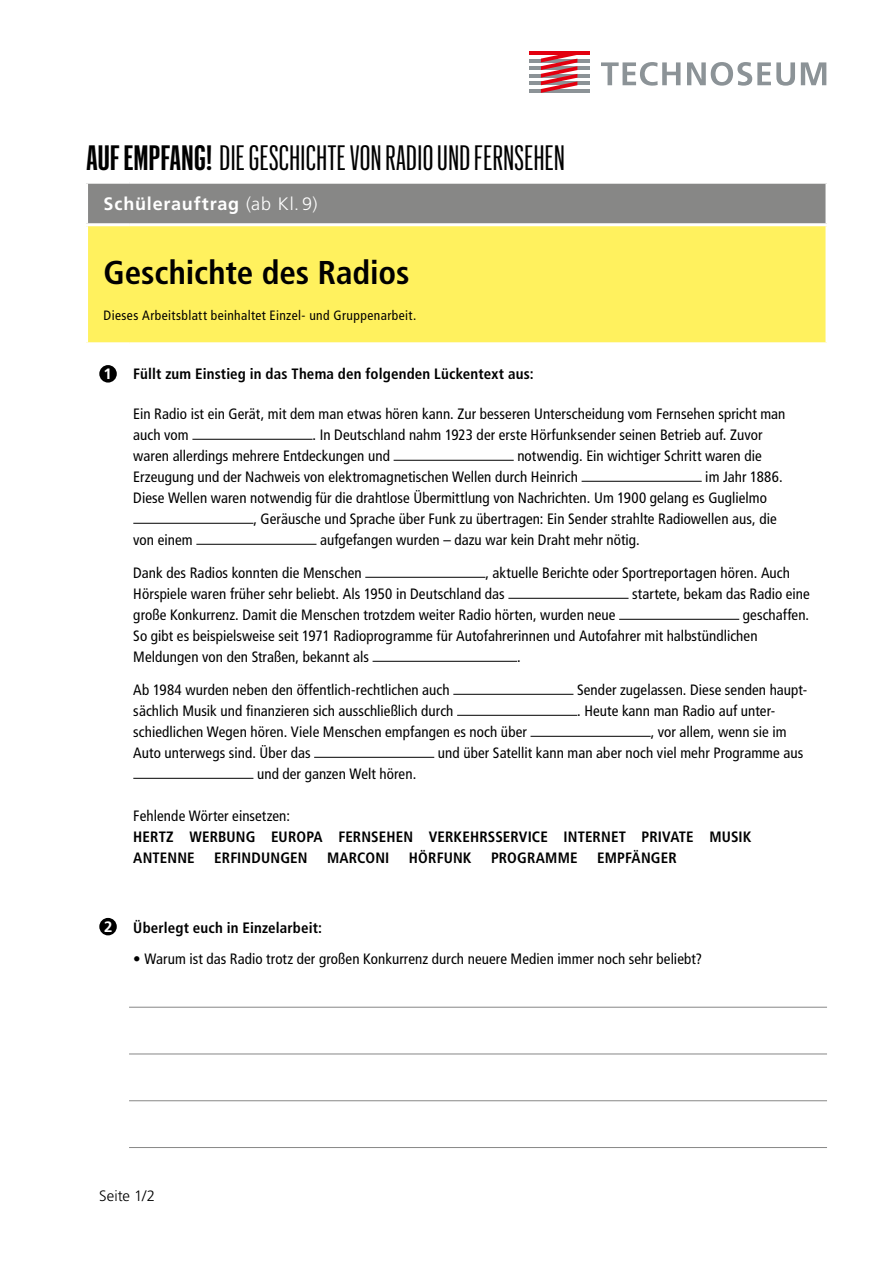
<style>
.page{position:relative;width:893px;height:1263px;background:#fff}
.page>*{position:absolute;margin:0;border:0;box-sizing:border-box;transform-origin:0 0}
.t1{font:34.5px "Graphik XX Cond";letter-spacing:.01em;color:#000}
.t2{font:700 condensed 33px "Frutiger LT Pro";letter-spacing:-.005em;color:#000}
.t3{font:700 18px "Frutiger LT Pro";letter-spacing:.05em;color:#fff}
.t4{font:condensed 15px/21px "Frutiger LT Pro";letter-spacing:.005em;color:#000}
.t5{font:700 condensed 15px "Frutiger LT Pro";letter-spacing:.01em;color:#000}
.t6{font:300 15px "Frutiger LT Pro";color:#000}
.t7{font:700 15px "Frutiger LT Pro";color:#fff}
.t8{font:condensed 13.5px "Frutiger LT Pro";letter-spacing:.03em;color:#000}
.s1{font-weight:600}
.s2{font-weight:300}
</style>
<div class="page">
<div style="left:87px;top:182px;width:740px;height:43px;background:#878786"></div>
<div style="left:87px;top:225px;width:740px;height:119px;background:#fff15e"></div>
<hr style="left:85px;top:181px;width:44px;height:3px;background:#fff">
<hr style="left:85px;top:184px;width:3px;height:39px;background:#fff">
<hr style="left:129px;top:181px;width:699px;height:3px;background:#fff">
<hr style="left:825px;top:184px;width:3px;height:39px;background:#fff">
<hr style="left:85px;top:223px;width:44px;height:3px;background:#fff">
<hr style="left:85px;top:226px;width:3px;height:116px;background:#fff">
<hr style="left:129px;top:223px;width:699px;height:3px;background:#fff">
<hr style="left:825px;top:226px;width:3px;height:116px;background:#fff">
<hr style="left:85px;top:342px;width:44px;height:3px;background:#fff">
<hr style="left:129px;top:342px;width:699px;height:3px;background:#fff">
<hr style="left:129px;top:1007px;width:698px;height:1px;background:#878786">
<hr style="left:129px;top:1054px;width:698px;height:1px;background:#878786">
<hr style="left:129px;top:1100px;width:698px;height:1px;background:#878786">
<hr style="left:129px;top:1147px;width:698px;height:1px;background:#878786">
<div style="left:99px;top:365px;width:18px;height:18px;background:#000;border-radius:50%"></div>
<hr style="left:192px;top:439px;width:121px;height:1px;background:#000">
<hr style="left:394px;top:460px;width:120px;height:1px;background:#000">
<hr style="left:582px;top:481px;width:120px;height:1px;background:#000">
<hr style="left:133px;top:523px;width:120px;height:1px;background:#000">
<hr style="left:196px;top:544px;width:120px;height:1px;background:#000">
<hr style="left:365px;top:577px;width:120px;height:1px;background:#000">
<hr style="left:508px;top:598px;width:120px;height:1px;background:#000">
<hr style="left:619px;top:619px;width:120px;height:1px;background:#000">
<hr style="left:373px;top:661px;width:144px;height:1px;background:#000">
<hr style="left:453px;top:694px;width:120px;height:1px;background:#000">
<hr style="left:457px;top:715px;width:120px;height:1px;background:#000">
<hr style="left:530px;top:736px;width:121px;height:1px;background:#000">
<hr style="left:314px;top:757px;width:120px;height:1px;background:#000">
<hr style="left:133px;top:778px;width:120px;height:1px;background:#000">
<div style="left:99px;top:918px;width:18px;height:17px;background:#000;border-radius:50%"></div>
<hr style="left:529px;top:51px;width:61px;height:4px;background:#e3000f">
<hr style="left:529px;top:59px;width:61px;height:3px;background:#8c9397">
<hr style="left:529px;top:66px;width:61px;height:4px;background:#8c9397">
<hr style="left:529px;top:74px;width:61px;height:4px;background:#8c9397">
<hr style="left:529px;top:81px;width:61px;height:4px;background:#8c9397">
<hr style="left:529px;top:89px;width:61px;height:4px;background:#8c9397">
<svg style="left:541px;top:55px;width:36px;height:38px"></svg>
<svg style="left:601px;top:62px;width:225px;height:24px"></svg>
<p class="t1" style="left:86px;top:136px;width:480px"><span class="s1">AUF EMPFANG!</span> DIE GESCHICHTE VON RADIO UND FERNSEHEN</p>
<p class="t3" style="left:104px;top:193px;width:215px">Schülerauftrag <span class="s2">(ab Kl.9)</span></p>
<p class="t2" style="left:104px;top:252px;width:307px">Geschichte des Radios</p>
<p class="t8" style="left:104px;top:308px;width:314px">Dieses Arbeitsblatt beinhaltet Einzel- und Gruppenarbeit.</p>
<p class="t7" style="left:103px;top:365px;width:10px">1</p>
<p class="t5" style="left:133px;top:365px;width:402px">Füllt zum Einstieg in das Thema den folgenden Lückentext aus:</p>
<p class="t4" style="left:133px;top:403px;width:654px">Ein Radio ist ein Gerät, mit dem man etwas hören kann. Zur besseren Unterscheidung vom Fernsehen spricht man</p>
<p class="t4" style="left:133px;top:424px;width:57px">auch vom</p>
<p class="t4" style="left:313px;top:424px;width:451px">. In Deutschland nahm 1923 der erste Hörfunksender seinen Betrieb auf. Zuvor</p>
<p class="t4" style="left:133px;top:445px;width:258px">waren allerdings mehrere Entdeckungen und</p>
<p class="t4" style="left:517px;top:445px;width:246px">notwendig. Ein wichtiger Schritt waren die</p>
<p class="t4" style="left:133px;top:466px;width:446px">Erzeugung und der Nachweis von elektromagnetischen Wellen durch Heinrich</p>
<p class="t4" style="left:705px;top:466px;width:79px">im Jahr 1886.</p>
<p class="t4" style="left:133px;top:487px;width:635px">Diese Wellen waren notwendig für die drahtlose Übermittlung von Nachrichten. Um 1900 gelang es Guglielmo</p>
<p class="t4" style="left:253px;top:508px;width:525px">, Geräusche und Sprache über Funk zu übertragen: Ein Sender strahlte Radiowellen aus, die</p>
<p class="t4" style="left:133px;top:529px;width:61px">von einem</p>
<p class="t4" style="left:320px;top:529px;width:321px">aufgefangen wurden – dazu war kein Draht mehr nötig.</p>
<p class="t4" style="left:133px;top:562px;width:230px">Dank des Radios konnten die Menschen</p>
<p class="t4" style="left:133px;top:562px;width:658px;text-indent:352px">, aktuelle Berichte oder Sportreportagen hören. Auch<br>Hörspiele waren früher sehr beliebt. Als 1950 in Deutschland das</p>
<p class="t4" style="left:632px;top:583px;width:179px">startete, bekam das Radio eine</p>
<p class="t4" style="left:133px;top:604px;width:677px;text-indent:609px">geschaffen.<br>So gibt es beispielsweise seit 1971 Radioprogramme für Autofahrerinnen und Autofahrer mit halbstündlichen</p>
<p class="t4" style="left:133px;top:646px;width:237px">Meldungen von den Straßen, bekannt als</p>
<p class="t4" style="left:517px;top:646px;width:5px">.</p>
<p class="t4" style="left:133px;top:679px;width:318px">Ab 1984 wurden neben den öffentlich-rechtlichen auch</p>
<p class="t4" style="left:577px;top:679px;width:232px">Sender zugelassen. Diese senden haupt-</p>
<p class="t4" style="left:133px;top:700px;width:322px">sächlich Musik und finanzieren sich ausschließlich durch</p>
<p class="t4" style="left:577px;top:700px;width:199px">. Heute kann man Radio auf unter-</p>
<p class="t4" style="left:133px;top:721px;width:395px">schiedlichen Wegen hören. Viele Menschen empfangen es noch über</p>
<p class="t4" style="left:651px;top:721px;width:137px">, vor allem, wenn sie im</p>
<p class="t4" style="left:133px;top:742px;width:179px">Auto unterwegs sind. Über das</p>
<p class="t4" style="left:438px;top:742px;width:367px">und über Satellit kann man aber noch viel mehr Programme aus</p>
<p class="t4" style="left:257px;top:763px;width:161px">und der ganzen Welt hören.</p>
<p class="t4" style="left:133px;top:805px;width:158px">Fehlende Wörter einsetzen:</p>
<p class="t5" style="left:133px;top:827px;width:620px">HERTZ WERBUNG EUROPA FERNSEHEN VERKEHRSSERVICE INTERNET PRIVATE MUSIK</p>
<p class="t5" style="left:133px;top:848px;width:63px">ANTENNE</p>
<p class="t5" style="left:214px;top:848px;width:95px">ERFINDUNGEN</p>
<p class="t5" style="left:327px;top:848px;width:64px">MARCONI</p>
<p class="t5" style="left:409px;top:848px;width:64px">HÖRFUNK</p>
<p class="t5" style="left:491px;top:848px;width:88px">PROGRAMME</p>
<p class="t5" style="left:597px;top:848px;width:81px">EMPFÄNGER</p>
<p class="t4" style="left:133px;top:604px;width:484px">große Konkurrenz. Damit die Menschen trotzdem weiter Radio hörten, wurden neue</p>
<p class="t7" style="left:104px;top:917px;width:10px">2</p>
<p class="t5" style="left:133px;top:919px;width:190px">Überlegt euch in Einzelarbeit:</p>
<p class="t4" style="left:133px;top:948px;width:570px">• Warum ist das Radio trotz der großen Konkurrenz durch neuere Medien immer noch sehr beliebt?</p>
<p class="t6" style="left:99px;top:1187px;width:57px">Seite 1/2</p>
</div>
